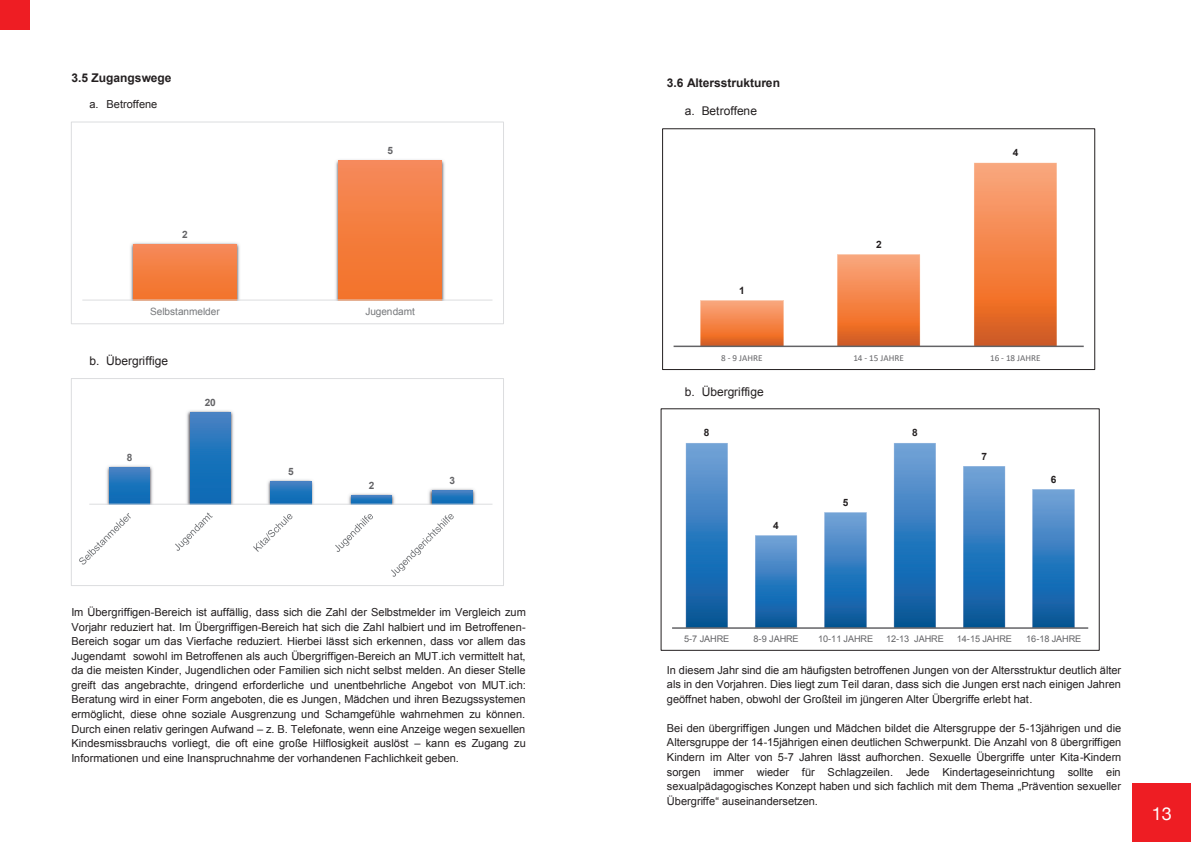
<style>
.page{position:relative;width:1191px;height:842px;background:#fff}
.page>*{position:absolute;margin:0;border:0;box-sizing:border-box;transform-origin:0 0}
.t1{font:18px "Helvetica Neue";color:#fff}
.t2{font:12px "Arial";letter-spacing:.005em;color:#231f20}
.t3{font:700 12px "Arial";letter-spacing:.005em;color:#231f20}
.t4{font:11px/14.5px "Arial";color:#231f20;text-align:justify}
.t5{font:10.1px "Arial";letter-spacing:-.01em;color:#76787b}
.t6{font:700 10.1px "Arial";color:#231f20}
.t7{font:700 10.1px "Arial";color:#636366}
.t8{font:9.1px "Arial";letter-spacing:-.01em;color:#636366}
.t9{font:9.1px "Calibri";color:#636366}
</style>
<div class="page">
<div style="left:1132px;top:783px;width:59px;height:59px;background:#ee1d23"></div>
<div style="left:0;top:0;width:30px;height:30px;background:#ee1d23"></div>
<img style="left:129px;top:242px;width:112px;height:58px">
<img style="left:334px;top:159px;width:112px;height:141px">
<div style="left:134px;top:244px;width:102px;height:56px;background:linear-gradient(to bottom,#f68959,#f37329)"></div>
<div style="left:339px;top:161px;width:102px;height:139px;background:linear-gradient(to bottom,#f68959,#f27227)"></div>
<hr style="left:82px;top:300px;width:410px;height:1px;background:#dcdddf">
<div style="left:71px;top:122px;width:433px;height:202px;border:1px solid #dcdddf"></div>
<img style="left:104px;top:465px;width:50px;height:39px">
<img style="left:185px;top:410px;width:50px;height:94px">
<img style="left:266px;top:479px;width:49px;height:25px">
<img style="left:346px;top:493px;width:50px;height:11px">
<img style="left:427px;top:488px;width:50px;height:16px">
<svg style="left:109px;top:467px;width:41px;height:37px;background:#2375bb"></svg>
<div style="left:190px;top:412px;width:40px;height:92px;background:linear-gradient(to bottom,#4080c2,#0368b4)"></div>
<svg style="left:271px;top:481px;width:40px;height:23px"></svg>
<svg style="left:351px;top:495px;width:41px;height:9px"></svg>
<svg style="left:432px;top:490px;width:40px;height:14px"></svg>
<hr style="left:89px;top:504px;width:403px;height:1px;background:#dcdddf">
<svg style="left:79px;top:513px;width:52px;height:52px"></svg>
<svg style="left:175px;top:512px;width:38px;height:39px"></svg>
<svg style="left:253px;top:514px;width:39px;height:38px"></svg>
<svg style="left:335px;top:514px;width:38px;height:38px"></svg>
<svg style="left:391px;top:514px;width:63px;height:63px"></svg>
<div style="left:71px;top:378px;width:433px;height:208px;border:1px solid #dcdddf"></div>
<svg style="left:700px;top:300px;width:83px;height:46px;background:#ef854c"></svg>
<svg style="left:837px;top:254px;width:83px;height:92px;background:#ef834a"></svg>
<svg style="left:973px;top:162px;width:84px;height:184px;background:#ef874f"></svg>
<hr style="left:673px;top:346px;width:410px;height:1px;background:#636366">
<div style="left:662px;top:128px;width:433px;height:242px;border:1px solid #231f20"></div>
<svg style="left:685px;top:443px;width:43px;height:184px;background:#397ebd"></svg>
<svg style="left:755px;top:535px;width:42px;height:92px;background:#377cbd"></svg>
<svg style="left:824px;top:512px;width:43px;height:115px;background:#387ebd"></svg>
<svg style="left:893px;top:443px;width:43px;height:184px;background:#3a7ebd"></svg>
<svg style="left:963px;top:466px;width:42px;height:161px;background:#357cbc"></svg>
<svg style="left:1032px;top:489px;width:43px;height:138px;background:#387dbd"></svg>
<hr style="left:672px;top:627px;width:416px;height:2px;background:#636366">
<div style="left:660px;top:408px;width:439px;height:243px;border:1px solid #231f20"></div>
<p class="t3" style="left:71px;top:70px;width:102px">3.5 Zugangswege</p>
<p class="t4" style="left:89px;top:97px;width:69px">a. Betroffene</p>
<p class="t7" style="left:182px;top:228px;width:7px">2</p>
<p class="t7" style="left:387px;top:144px;width:7px">5</p>
<p class="t5" style="left:150px;top:305px;width:71px">Selbstanmelder</p>
<p class="t5" style="left:365px;top:305px;width:51px">Jugendamt</p>
<p class="t2" style="left:89px;top:353px;width:80px">b. Übergriffige</p>
<p class="t7" style="left:127px;top:451px;width:7px">8</p>
<p class="t7" style="left:205px;top:396px;width:13px">20</p>
<p class="t7" style="left:288px;top:465px;width:7px">5</p>
<p class="t7" style="left:369px;top:478px;width:7px">2</p>
<p class="t7" style="left:449px;top:474px;width:7px">3</p>
<p class="t4" style="left:71px;top:605px;width:456px">Im Übergriffigen-Bereich ist auffällig, dass sich die Zahl der Selbstmelder im Vergleich zum Vorjahr reduziert hat. Im Übergriffigen-Bereich hat sich die Zahl halbiert und im Betroffenen-Bereich sogar um das Vierfache reduziert. Hierbei lässt sich erkennen, dass vor allem das Jugendamt sowohl im Betroffenen als auch Übergriffigen-Bereich an MUT.ich vermittelt hat, da die meisten Kinder, Jugendlichen oder Familien sich nicht selbst melden. An dieser Stelle greift das angebrachte, dringend erforderliche und unentbehrliche Angebot von MUT.ich:<br>Beratung wird in einer Form angeboten, die es Jungen, Mädchen und ihren Bezugssystemen ermöglicht, diese ohne soziale Ausgrenzung und Schamgefühle wahrnehmen zu können.<br>Durch einen relativ geringen Aufwand – z. B. Telefonate, wenn eine Anzeige wegen sexuellen Kindesmissbrauchs vorliegt, die oft eine große Hilflosigkeit auslöst – kann es Zugang zu Informationen und eine Inanspruchnahme der vorhandenen Fachlichkeit geben.</p>
<p class="t3" style="left:667px;top:75px;width:115px">3.6 Altersstrukturen</p>
<p class="t2" style="left:685px;top:102px;width:74px">a. Betroffene</p>
<p class="t6" style="left:1012px;top:146px;width:7px">4</p>
<p class="t6" style="left:739px;top:284px;width:7px">1</p>
<p class="t6" style="left:876px;top:238px;width:7px">2</p>
<p class="t9" style="left:721px;top:351px;width:43px">8 - 9 JAHRE</p>
<p class="t9" style="left:853px;top:351px;width:52px">14 - 15 JAHRE</p>
<p class="t9" style="left:990px;top:351px;width:52px">16 - 18 JAHRE</p>
<p class="t2" style="left:685px;top:384px;width:80px">b. Übergriffige</p>
<p class="t6" style="left:704px;top:426px;width:7px">8</p>
<p class="t6" style="left:773px;top:519px;width:7px">4</p>
<p class="t6" style="left:842px;top:496px;width:7px">5</p>
<p class="t6" style="left:912px;top:426px;width:7px">8</p>
<p class="t6" style="left:981px;top:449px;width:7px">7</p>
<p class="t6" style="left:1050px;top:472px;width:7px">6</p>
<p class="t8" style="left:684px;top:633px;width:47px">5-7 JAHRE</p>
<p class="t8" style="left:753px;top:633px;width:47px">8-9 JAHRE</p>
<p class="t8" style="left:818px;top:633px;width:57px">10-11 JAHRE</p>
<p class="t8" style="left:886px;top:633px;width:59px">12-13 JAHRE</p>
<p class="t8" style="left:957px;top:633px;width:57px">14-15 JAHRE</p>
<p class="t8" style="left:1026px;top:633px;width:57px">16-18 JAHRE</p>
<p class="t4" style="left:667px;top:663px;width:456px">In diesem Jahr sind die am häufigsten betroffenen Jungen von der Altersstruktur deutlich älter als in den Vorjahren. Dies liegt zum Teil daran, dass sich die Jungen erst nach einigen Jahren geöffnet haben, obwohl der Großteil im jüngeren Alter Übergriffe erlebt hat.</p>
<p class="t4" style="left:667px;top:721px;width:456px">Bei den übergriffigen Jungen und Mädchen bildet die Altersgruppe der 5-13jährigen und die Altersgruppe der 14-15jährigen einen deutlichen Schwerpunkt. Die Anzahl von 8 übergriffigen Kindern im Alter von 5-7 Jahren lässt aufhorchen. Sexuelle Übergriffe unter Kita-Kindern sorgen immer wieder für Schlagzeilen. Jede Kindertageseinrichtung sollte ein sexualpädagogisches Konzept haben und sich fachlich mit dem Thema „Prävention sexueller Übergriffe“ auseinandersetzen.</p>
<h1 class="t1" style="left:1151px;top:801px;width:22px">13</h1>
</div>
